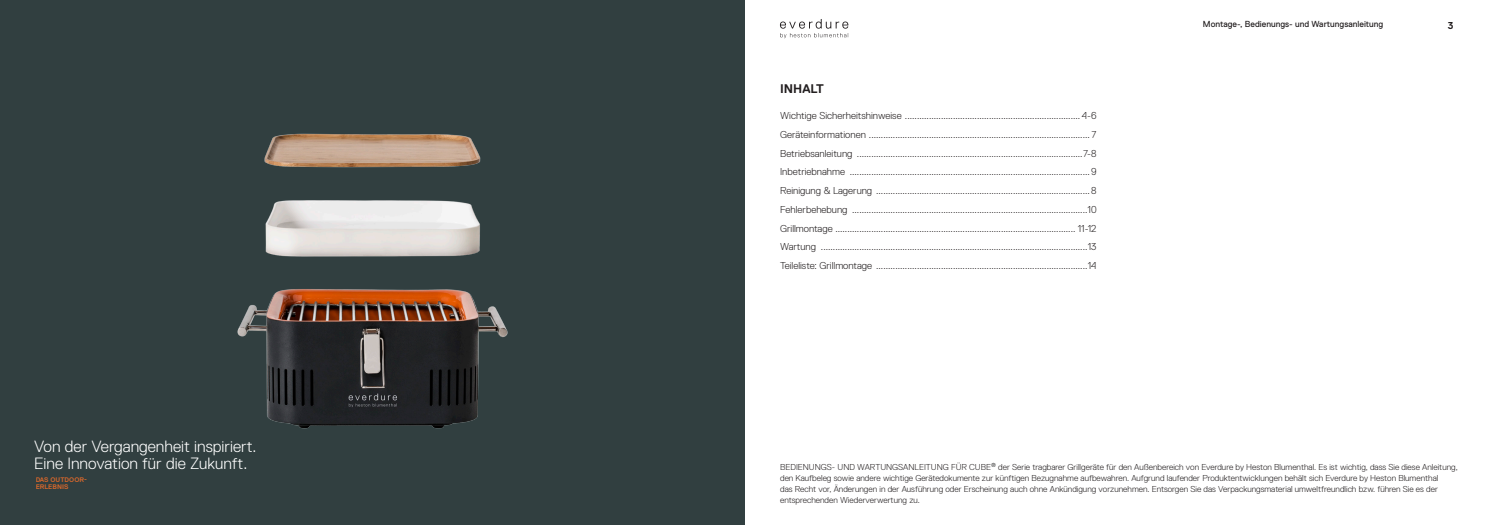
<style>
.page{position:relative;width:1489px;height:525px;background:#fff}
.page>*{position:absolute;margin:0;border:0;box-sizing:border-box;transform-origin:0 0}
.t1{font:300 16.38px "Replica Pro";color:#fff}
.t2{font:700 12.5px "Replica Pro";color:#231f20}
.t3{font:300 10px "Replica Pro";color:#231f20}
.t4{font:700 10px "Replica Pro";color:#231f20}
.t5{font:8.75px "Replica Pro";color:#231f20}
.t6{font:300 8.62px/11px "Replica Pro";color:#231f20}
.t7{font:700 6.62px/7.6px "Replica Pro";letter-spacing:.01em;color:#e36a2a}
</style>
<div class="page">
<svg style="left:780px;top:19px;width:68px;height:19px"></svg>
<div style="left:0;top:0;width:744px;height:524px;background:#313f40"></div>
<img style="left:237px;top:133px;width:271px;height:296px">
<p class="t1" style="left:34px;top:436px;width:224px">Von der Vergangenheit inspiriert.</p>
<p class="t1" style="left:34px;top:454px;width:215px">Eine Innovation für die Zukunft.</p>
<p class="t7" style="left:35px;top:475px;width:53px">DAS OUTDOOR-<br>ERLEBNIS</p>
<p class="t2" style="left:780px;top:82px;width:45px">INHALT</p>
<p class="t3" style="left:780px;top:110px;width:318px">Wichtige Sicherheitshinweise ......................................................................... 4-6</p>
<p class="t3" style="left:780px;top:129px;width:318px">Geräteinformationen ............................................................................................ 7</p>
<p class="t3" style="left:780px;top:147px;width:318px">Betriebsanleitung ..............................................................................................7-8</p>
<p class="t3" style="left:780px;top:166px;width:318px">Inbetriebnahme ....................................................................................................9</p>
<p class="t3" style="left:780px;top:185px;width:318px">Reinigung &amp; Lagerung .........................................................................................8</p>
<p class="t3" style="left:780px;top:204px;width:318px">Fehlerbehebung ..................................................................................................10</p>
<p class="t3" style="left:780px;top:222px;width:318px">Grillmontage .................................................................................................... 11-12</p>
<p class="t3" style="left:780px;top:241px;width:318px">Wartung ...............................................................................................................13</p>
<p class="t3" style="left:780px;top:260px;width:318px">Teileliste: Grillmontage ........................................................................................14</p>
<p class="t5" style="left:1202px;top:20px;width:182px">Montage-, Bedienungs- und Wartungsanleitung</p>
<p class="t4" style="left:1447px;top:20px;width:7px">3</p>
<p class="t6" style="left:780px;top:461px;width:679px">BEDIENUNGS- UND WARTUNGSANLEITUNG FÜR CUBE<sup>®</sup> der Serie tragbarer Grillgeräte für den Außenbereich von Everdure by Heston Blumenthal. Es ist wichtig, dass Sie diese Anleitung, den Kaufbeleg sowie andere wichtige Gerätedokumente zur künftigen Bezugnahme aufbewahren. Aufgrund laufender Produktentwicklungen behält sich Everdure by Heston Blumenthal<br>das Recht vor, Änderungen in der Ausführung oder Erscheinung auch ohne Ankündigung vorzunehmen. Entsorgen Sie das Verpackungsmaterial umweltfreundlich bzw. führen Sie es der entsprechenden Wiederverwertung zu.</p>
</div>
